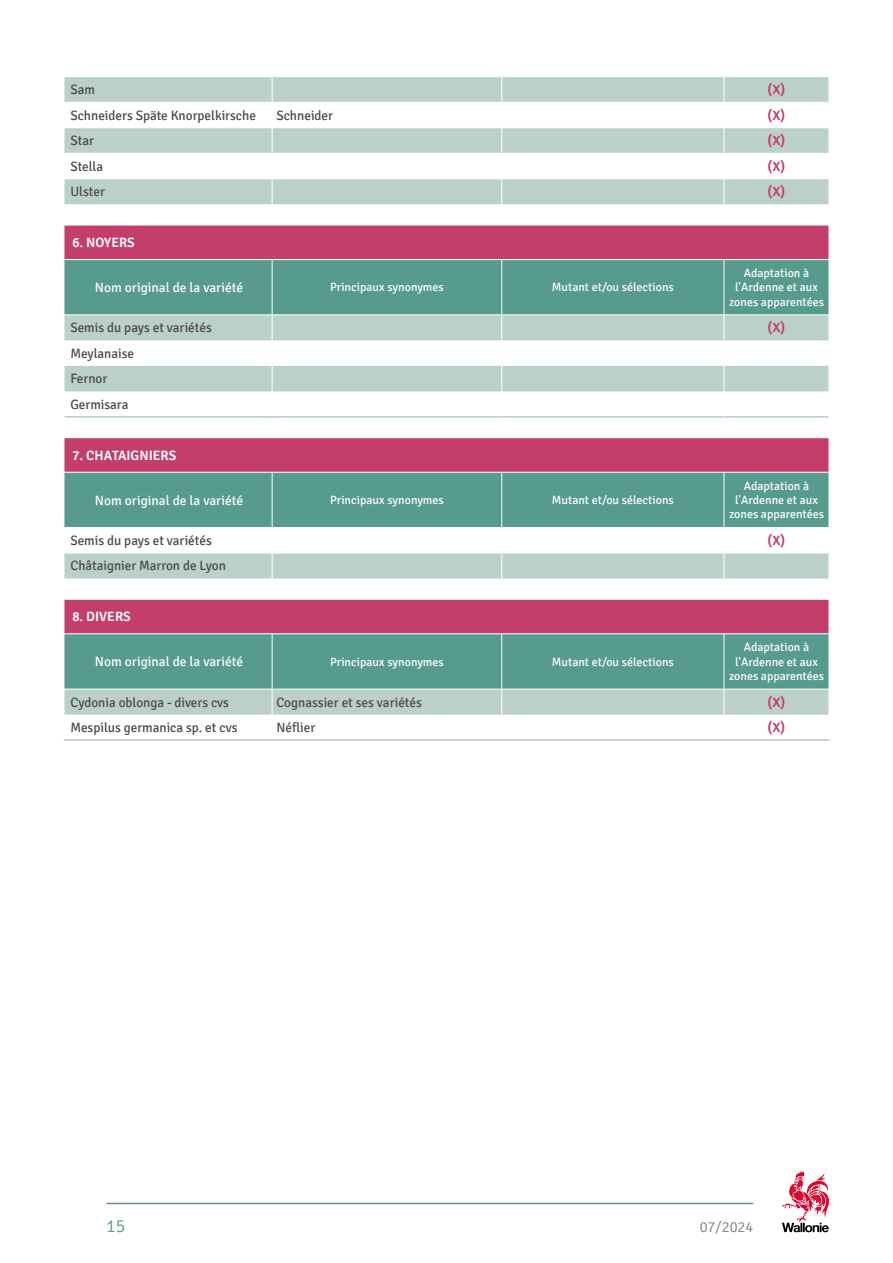
<style>
.page{position:relative;width:893px;height:1263px;background:#fff}
.page>*{position:absolute;margin:0;border:0;box-sizing:border-box;transform-origin:0 0}
.t1{font:300 18px "Signika";color:#569b8d}
.t2{font:300 15px "Signika";color:#7e7e78}
.t3{font:13.5px/25.5px "Signika";color:#4a4944}
.t4{font:13.5px "Signika";color:#fff}
.t5{font:600 13.5px "Signika";color:#fff}
.t6{font:600 13.5px "Signika";color:#c43e6c}
.t7{font:12px/14.2px "Signika";color:#fff;text-align:center}
</style>
<div class="page">
<hr style="left:107px;top:1203px;width:646px;height:1px;background:#569b8d">
<svg style="left:782px;top:1171px;width:47px;height:61px"></svg>
<svg style="left:65px;top:77px;width:764px;height:638px;fill:#bcd0ca"></svg>
<div style="left:65px;top:226px;width:764px;height:33px;background:#c43e6c"></div>
<svg style="left:65px;top:260px;width:764px;height:429px"></svg>
<hr style="left:64px;top:417px;width:208px;height:1px;background:#89b2a8">
<hr style="left:272px;top:417px;width:230px;height:1px;background:#89b2a8">
<hr style="left:502px;top:417px;width:222px;height:1px;background:#89b2a8">
<hr style="left:724px;top:417px;width:105px;height:1px;background:#89b2a8">
<hr style="left:64px;top:102px;width:208px;height:1px;background:#fff">
<hr style="left:272px;top:102px;width:230px;height:1px;background:#fff">
<hr style="left:502px;top:102px;width:222px;height:1px;background:#fff">
<hr style="left:724px;top:102px;width:105px;height:1px;background:#fff">
<hr style="left:64px;top:127px;width:208px;height:1px;background:#fff">
<hr style="left:272px;top:127px;width:230px;height:1px;background:#fff">
<hr style="left:502px;top:127px;width:222px;height:1px;background:#fff">
<hr style="left:724px;top:127px;width:105px;height:1px;background:#fff">
<hr style="left:64px;top:153px;width:208px;height:1px;background:#fff">
<hr style="left:272px;top:153px;width:230px;height:1px;background:#fff">
<hr style="left:502px;top:153px;width:222px;height:1px;background:#fff">
<hr style="left:724px;top:153px;width:105px;height:1px;background:#fff">
<hr style="left:64px;top:179px;width:208px;height:1px;background:#fff">
<hr style="left:272px;top:179px;width:230px;height:1px;background:#fff">
<svg style="left:272px;top:77px;width:1px;height:127px"></svg>
<hr style="left:502px;top:179px;width:222px;height:1px;background:#fff">
<svg style="left:501px;top:77px;width:1px;height:127px"></svg>
<hr style="left:724px;top:179px;width:105px;height:1px;background:#fff">
<svg style="left:724px;top:77px;width:1px;height:127px"></svg>
<svg style="left:64px;top:77px;width:1px;height:149px"></svg>
<hr style="left:64px;top:259px;width:208px;height:1px;background:#fff">
<hr style="left:272px;top:259px;width:230px;height:1px;background:#fff">
<hr style="left:272px;top:260px;width:1px;height:55px;background:#fff">
<hr style="left:502px;top:259px;width:222px;height:1px;background:#fff">
<hr style="left:501px;top:260px;width:1px;height:55px;background:#fff">
<hr style="left:724px;top:259px;width:105px;height:1px;background:#fff">
<hr style="left:724px;top:260px;width:1px;height:55px;background:#fff">
<hr style="left:64px;top:315px;width:208px;height:1px;background:#fff">
<hr style="left:272px;top:315px;width:230px;height:1px;background:#fff">
<hr style="left:502px;top:315px;width:222px;height:1px;background:#fff">
<hr style="left:724px;top:315px;width:105px;height:1px;background:#fff">
<svg style="left:272px;top:315px;width:1px;height:102px"></svg>
<svg style="left:501px;top:315px;width:1px;height:102px"></svg>
<svg style="left:724px;top:315px;width:1px;height:102px"></svg>
<svg style="left:64px;top:315px;width:1px;height:103px"></svg>
<hr style="left:64px;top:472px;width:208px;height:1px;background:#fff">
<hr style="left:272px;top:472px;width:230px;height:1px;background:#fff">
<hr style="left:272px;top:472px;width:1px;height:55px;background:#fff">
<hr style="left:502px;top:472px;width:222px;height:1px;background:#fff">
<hr style="left:501px;top:472px;width:1px;height:55px;background:#fff">
<hr style="left:724px;top:472px;width:105px;height:1px;background:#fff">
<hr style="left:724px;top:472px;width:1px;height:55px;background:#fff">
<hr style="left:64px;top:527px;width:208px;height:1px;background:#fff">
<hr style="left:272px;top:527px;width:230px;height:1px;background:#fff">
<hr style="left:502px;top:527px;width:222px;height:1px;background:#fff">
<hr style="left:724px;top:527px;width:105px;height:1px;background:#fff">
<hr style="left:64px;top:553px;width:208px;height:1px;background:#fff">
<hr style="left:272px;top:553px;width:230px;height:1px;background:#fff">
<svg style="left:272px;top:528px;width:1px;height:50px"></svg>
<hr style="left:502px;top:553px;width:222px;height:1px;background:#fff">
<svg style="left:501px;top:528px;width:1px;height:50px"></svg>
<hr style="left:724px;top:553px;width:105px;height:1px;background:#fff">
<svg style="left:724px;top:528px;width:1px;height:50px"></svg>
<svg style="left:64px;top:553px;width:1px;height:47px"></svg>
<hr style="left:64px;top:633px;width:208px;height:1px;background:#fff">
<hr style="left:272px;top:633px;width:230px;height:1px;background:#fff">
<hr style="left:272px;top:634px;width:1px;height:55px;background:#fff">
<hr style="left:502px;top:633px;width:222px;height:1px;background:#fff">
<hr style="left:501px;top:634px;width:1px;height:55px;background:#fff">
<hr style="left:724px;top:633px;width:105px;height:1px;background:#fff">
<hr style="left:724px;top:634px;width:1px;height:55px;background:#fff">
<hr style="left:64px;top:689px;width:208px;height:1px;background:#fff">
<hr style="left:272px;top:689px;width:230px;height:1px;background:#fff">
<hr style="left:502px;top:689px;width:222px;height:1px;background:#fff">
<hr style="left:724px;top:689px;width:105px;height:1px;background:#fff">
<svg style="left:64px;top:689px;width:1px;height:51px"></svg>
<svg style="left:272px;top:689px;width:1px;height:51px"></svg>
<svg style="left:501px;top:689px;width:1px;height:51px"></svg>
<svg style="left:724px;top:689px;width:1px;height:51px"></svg>
<hr style="left:64px;top:740px;width:765px;height:1px;background:#89b2a8">
<p class="t3" style="left:70px;top:77px;width:26px">Sam</p>
<p class="t6" style="left:768px;top:82px;width:19px">(X)</p>
<p class="t3" style="left:70px;top:103px;width:187px">Schneiders Späte Knorpelkirsche</p>
<p class="t3" style="left:276px;top:103px;width:58px">Schneider</p>
<p class="t6" style="left:768px;top:107px;width:19px">(X)</p>
<p class="t3" style="left:70px;top:128px;width:25px">Star</p>
<p class="t6" style="left:768px;top:133px;width:19px">(X)</p>
<p class="t3" style="left:70px;top:154px;width:34px">Stella</p>
<p class="t6" style="left:768px;top:158px;width:19px">(X)</p>
<p class="t3" style="left:70px;top:179px;width:36px">Ulster</p>
<p class="t6" style="left:768px;top:184px;width:19px">(X)</p>
<p class="t5" style="left:72px;top:235px;width:64px">6. NOYERS</p>
<p class="t4" style="left:95px;top:280px;width:150px">Nom original de la variété</p>
<p class="t7" style="left:330px;top:280px;width:115px">Principaux synonymes</p>
<p class="t7" style="left:552px;top:280px;width:123px">Mutant et/ou sélections</p>
<p class="t7" style="left:729px;top:266px;width:96px">Adaptation à l'Ardenne et aux zones apparentées</p>
<p class="t3" style="left:70px;top:315px;width:143px">Semis du pays et variétés</p>
<p class="t6" style="left:768px;top:320px;width:19px">(X)</p>
<p class="t3" style="left:70px;top:341px;width:65px">Meylanaise<br>Fernor<br>Germisara</p>
<p class="t5" style="left:72px;top:447px;width:105px">7. CHATAIGNIERS</p>
<p class="t4" style="left:95px;top:492px;width:150px">Nom original de la variété</p>
<p class="t7" style="left:330px;top:493px;width:115px">Principaux synonymes</p>
<p class="t7" style="left:552px;top:493px;width:123px">Mutant et/ou sélections</p>
<p class="t7" style="left:729px;top:479px;width:96px">Adaptation à l'Ardenne et aux zones apparentées</p>
<p class="t3" style="left:70px;top:528px;width:143px">Semis du pays et variétés</p>
<p class="t6" style="left:768px;top:532px;width:19px">(X)</p>
<p class="t3" style="left:70px;top:553px;width:157px">Châtaignier Marron de Lyon</p>
<p class="t5" style="left:72px;top:609px;width:60px">8. DIVERS</p>
<p class="t4" style="left:95px;top:654px;width:150px">Nom original de la variété</p>
<p class="t7" style="left:330px;top:655px;width:115px">Principaux synonymes</p>
<p class="t7" style="left:552px;top:655px;width:123px">Mutant et/ou sélections</p>
<p class="t7" style="left:729px;top:640px;width:96px">Adaptation à l'Ardenne et aux zones apparentées</p>
<p class="t3" style="left:70px;top:689px;width:160px">Cydonia oblonga - divers cvs</p>
<p class="t3" style="left:276px;top:689px;width:147px">Cognassier et ses variétés</p>
<p class="t6" style="left:768px;top:694px;width:19px">(X)</p>
<p class="t3" style="left:70px;top:715px;width:169px">Mespilus germanica sp. et cvs</p>
<p class="t3" style="left:276px;top:715px;width:40px">Néflier</p>
<p class="t6" style="left:768px;top:720px;width:19px">(X)</p>
<h1 class="t1" style="left:106px;top:1216px;width:21px">15</h1>
<p class="t2" style="left:700px;top:1219px;width:55px">07/2024</p>
</div>
